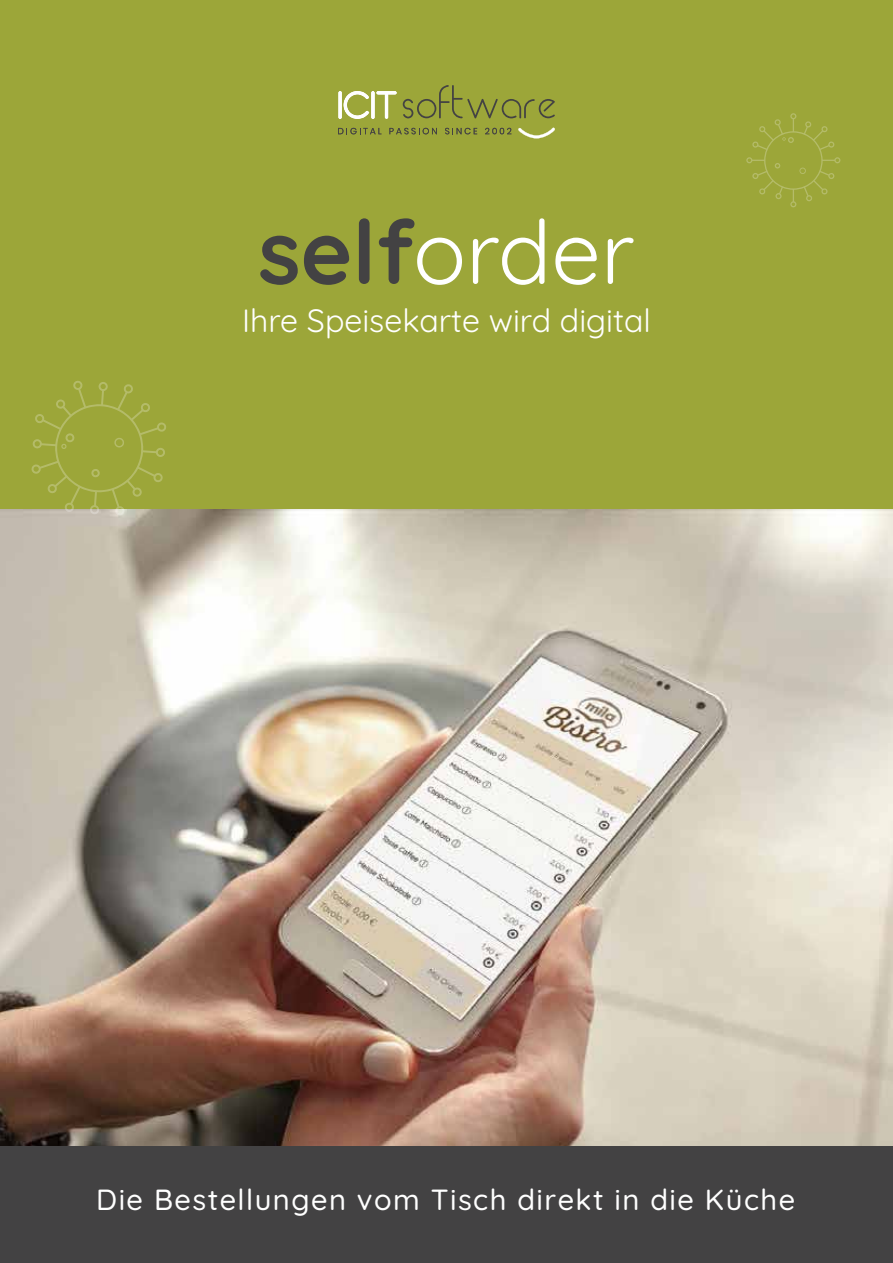
<style>
.page{position:relative;width:893px;height:1263px;background:#fff}
.page>*{position:absolute;margin:0;border:0;box-sizing:border-box;transform-origin:0 0}
.t1{font:88.65px "Quicksand";color:#fff}
.t2{font:32.25px "Quicksand";color:#fff}
.t3{font:500 29.1px "Quicksand";letter-spacing:.05em;color:#fff}
.s1{font-weight:700;color:#434243}
</style>
<div class="page">
<div style="left:0;top:0;width:893px;height:510px;background:#9ca639"></div>
<img style="left:0;top:510px;width:893px;height:637px">
<div style="left:0;top:1147px;width:893px;height:116px;background:#434243"></div>
<svg style="left:338px;top:128px;width:43px;height:6px"></svg>
<svg style="left:389px;top:128px;width:48px;height:6px"></svg>
<svg style="left:445px;top:128px;width:32px;height:6px"></svg>
<svg style="left:485px;top:128px;width:26px;height:6px"></svg>
<svg style="left:403px;top:85px;width:152px;height:33px;background:#8f983a"></svg>
<svg style="left:518px;top:128px;width:37px;height:10px"></svg>
<svg style="left:338px;top:91px;width:59px;height:28px"></svg>
<svg style="left:746px;top:113px;width:94px;height:94px;background:#9ea73d"></svg>
<svg style="left:32px;top:381px;width:134px;height:134px;background:#a0a943"></svg>
<h1 class="t1" style="left:258px;top:184px;width:378px"><span class="s1">self</span>order</h1>
<p class="t2" style="left:242px;top:295px;width:410px">Ihre Speisekarte wird digital</p>
<p class="t3" style="left:96px;top:1177px;width:700px">Die Bestellungen vom Tisch direkt in die Küche</p>
</div>
